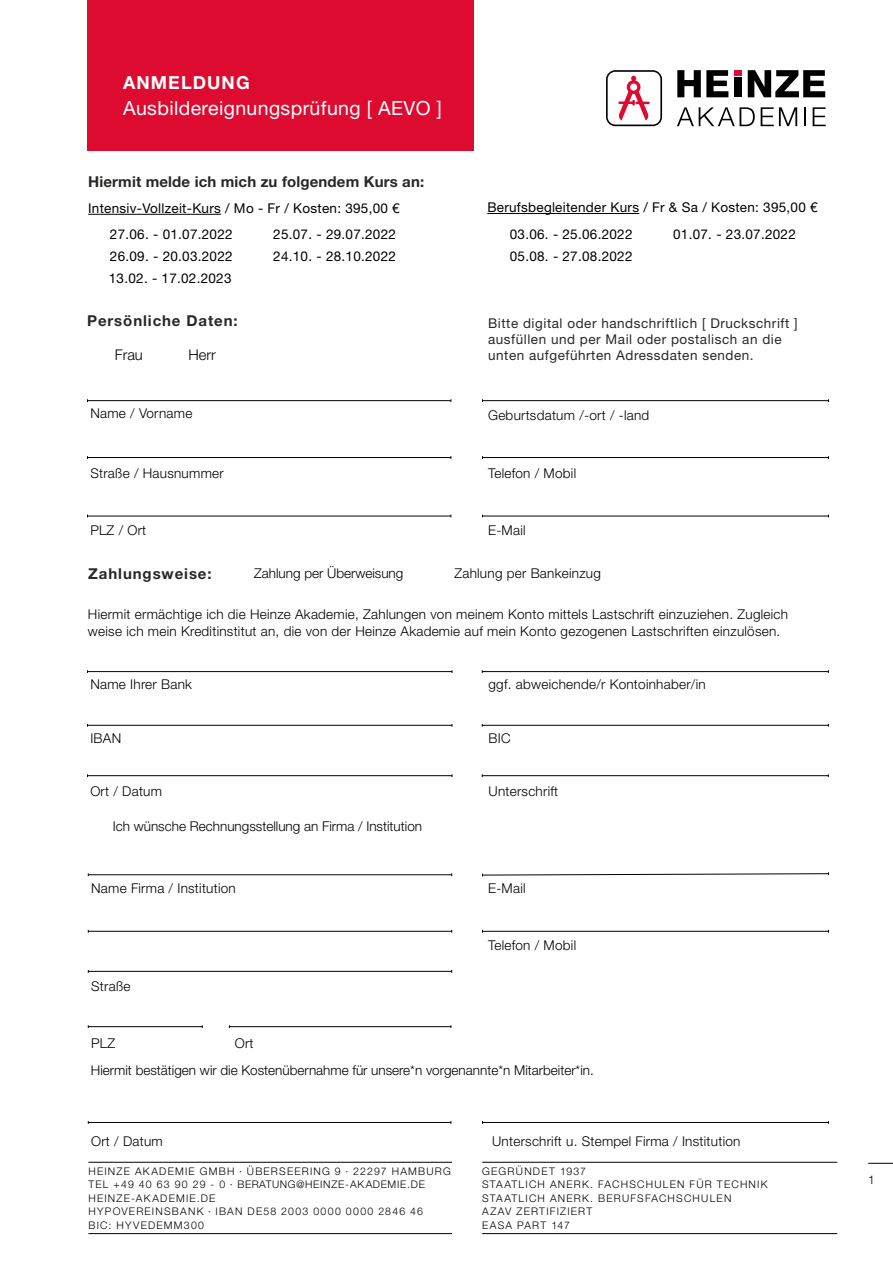
<style>
.page{position:relative;width:893px;height:1263px;background:#fff}
.page>*{position:absolute;margin:0;border:0;box-sizing:border-box;transform-origin:0 0}
.t1{font:19.5px "Helvetica Neue LT Pro";letter-spacing:.02em;color:#fff}
.t2{font:700 18px "Helvetica Neue LT Pro";letter-spacing:.06em;color:#fff}
.t3{font:700 15px "Helvetica Neue LT Pro";letter-spacing:.01em;color:#282827}
.t4{font:700 15px "Helvetica Neue LT Pro";letter-spacing:.06em;color:#282827}
.t5{font:300 14.7px "Helvetica Neue LT Pro";color:#000}
.t6{font:300 13.5px/16.5px "Helvetica Neue LT Pro";letter-spacing:.02em;color:#000}
.t7{font:13.5px/26px "Helvetica Neue LT Pro";letter-spacing:.02em;color:#000}
.t8{font:300 13.5px "Helvetica Neue LT Pro";color:#000}
.t9{font:13.5px/16.2px "Helvetica Neue LT Pro";letter-spacing:.04em;color:#282827}
.t10{font:300 12px "Helvetica Neue LT Pro";color:#000}
.t11{font:300 10.5px/13.5px "Helvetica Neue LT Pro";letter-spacing:.115em;color:#000}
</style>
<div class="page">
<div style="left:87px;top:0;width:387px;height:151px;background:#dd0b2f"></div>
<hr style="left:482px;top:1162px;width:355px;height:1px;background:#000">
<hr style="left:482px;top:1233px;width:355px;height:1px;background:#000">
<hr style="left:88px;top:1162px;width:364px;height:1px;background:#000">
<hr style="left:88px;top:1233px;width:364px;height:1px;background:#000">
<svg style="left:868px;top:1163px;width:25px;height:1px"></svg>
<hr style="left:88px;top:214px;width:133px;height:1px;background:#000">
<hr style="left:88px;top:1122px;width:363px;height:1px;background:#000">
<hr style="left:482px;top:1122px;width:346px;height:1px;background:#000">
<hr style="left:482px;top:400px;width:346px;height:1px;background:#000">
<hr style="left:482px;top:457px;width:346px;height:1px;background:#000">
<hr style="left:482px;top:516px;width:346px;height:1px;background:#000">
<hr style="left:87px;top:400px;width:364px;height:1px;background:#000">
<hr style="left:87px;top:457px;width:364px;height:1px;background:#000">
<hr style="left:87px;top:516px;width:364px;height:1px;background:#000">
<hr style="left:88px;top:931px;width:364px;height:1px;background:#000">
<hr style="left:482px;top:931px;width:346px;height:1px;background:#000">
<hr style="left:88px;top:874px;width:364px;height:1px;background:#000">
<svg style="left:482px;top:872px;width:347px;height:4px"></svg>
<hr style="left:88px;top:971px;width:364px;height:1px;background:#000">
<hr style="left:88px;top:1026px;width:114px;height:1px;background:#000">
<hr style="left:229px;top:1026px;width:222px;height:1px;background:#000">
<hr style="left:482px;top:671px;width:346px;height:1px;background:#000">
<hr style="left:482px;top:725px;width:346px;height:1px;background:#000">
<hr style="left:482px;top:775px;width:346px;height:1px;background:#000">
<hr style="left:87px;top:671px;width:365px;height:1px;background:#000">
<hr style="left:87px;top:725px;width:365px;height:1px;background:#000">
<hr style="left:87px;top:775px;width:365px;height:1px;background:#000">
<svg style="left:677px;top:107px;width:78px;height:19px"></svg>
<svg style="left:761px;top:107px;width:36px;height:19px"></svg>
<svg style="left:804px;top:107px;width:2px;height:19px"></svg>
<svg style="left:813px;top:107px;width:13px;height:19px"></svg>
<svg style="left:677px;top:70px;width:51px;height:27px"></svg>
<div style="left:735px;top:78px;width:7px;height:19px;background:#000"></div>
<svg style="left:748px;top:70px;width:77px;height:27px"></svg>
<div style="left:734px;top:70px;width:8px;height:6px;background:#dd0b2f"></div>
<svg style="left:606px;top:70px;width:56px;height:56px"></svg>
<hr style="left:487px;top:213px;width:152px;height:1px;background:#000">
<h2 class="t2" style="left:123px;top:72px;width:128px">ANMELDUNG</h2>
<h1 class="t1" style="left:123px;top:96px;width:320px">Ausbildereignungsprüfung [ AEVO ]</h1>
<p class="t3" style="left:88px;top:173px;width:338px">Hiermit melde ich mich zu folgendem Kurs an:</p>
<p class="t7" style="left:110px;top:195px;width:291px;text-indent:-22px">Intensiv-Vollzeit-Kurs / Mo - Fr / Kosten: 395,00 €<br>27.06. - 01.07.2022</p>
<p class="t7" style="left:487px;top:194px;width:332px">Berufsbegleitender Kurs / Fr &amp; Sa / Kosten: 395,00 €</p>
<p class="t7" style="left:273px;top:221px;width:124px">25.07. - 29.07.2022</p>
<p class="t7" style="left:673px;top:221px;width:124px">01.07. - 23.07.2022</p>
<p class="t7" style="left:273px;top:243px;width:124px">24.10. - 28.10.2022</p>
<p class="t7" style="left:510px;top:221px;width:124px">03.06. - 25.06.2022</p>
<p class="t7" style="left:110px;top:243px;width:124px">26.09. - 20.03.2022</p>
<p class="t7" style="left:510px;top:243px;width:124px">05.08. - 27.08.2022</p>
<p class="t7" style="left:109px;top:265px;width:124px">13.02. - 17.02.2023</p>
<p class="t4" style="left:87px;top:312px;width:152px">Persönliche Daten:</p>
<p class="t5" style="left:115px;top:346px;width:30px">Frau</p>
<p class="t5" style="left:189px;top:346px;width:29px">Herr</p>
<p class="t9" style="left:488px;top:314px;width:311px">Bitte digital oder handschriftlich [ Druckschrift ] ausfüllen und per Mail oder postalisch an die unten aufgeführten Adressdaten senden.</p>
<p class="t6" style="left:90px;top:405px;width:104px">Name / Vorname</p>
<p class="t6" style="left:488px;top:407px;width:163px">Geburtsdatum /-ort / -land</p>
<p class="t6" style="left:90px;top:464px;width:135px">Straße / Hausnummer</p>
<p class="t6" style="left:488px;top:464px;width:90px">Telefon / Mobil</p>
<p class="t6" style="left:90px;top:522px;width:57px">PLZ / Ort</p>
<p class="t6" style="left:488px;top:522px;width:39px">E-Mail</p>
<p class="t8" style="left:254px;top:565px;width:151px">Zahlung per Überweisung</p>
<p class="t6" style="left:454px;top:565px;width:148px">Zahlung per Bankeinzug</p>
<p class="t6" style="left:88px;top:606px;width:702px">Hiermit ermächtige ich die Heinze Akademie, Zahlungen von meinem Konto mittels Lastschrift einzuziehen. Zugleich weise ich mein Kreditinstitut an, die von der Heinze Akademie auf mein Konto gezogenen Lastschriften einzulösen.</p>
<p class="t4" style="left:88px;top:564px;width:125px">Zahlungsweise:</p>
<p class="t6" style="left:90px;top:676px;width:103px">Name Ihrer Bank</p>
<p class="t6" style="left:488px;top:676px;width:219px">ggf. abweichende/r Kontoinhaber/in</p>
<p class="t6" style="left:90px;top:730px;width:32px">IBAN</p>
<p class="t6" style="left:90px;top:782px;width:73px">Ort / Datum</p>
<p class="t8" style="left:113px;top:818px;width:311px">Ich wünsche Rechnungsstellung an Firma / Institution</p>
<p class="t6" style="left:488px;top:730px;width:24px">BIC</p>
<p class="t6" style="left:488px;top:782px;width:71px">Unterschrift</p>
<p class="t6" style="left:91px;top:880px;width:146px">Name Firma / Institution</p>
<p class="t6" style="left:488px;top:880px;width:39px">E-Mail</p>
<p class="t6" style="left:91px;top:977px;width:41px">Straße</p>
<p class="t6" style="left:91px;top:1034px;width:26px">PLZ</p>
<p class="t6" style="left:235px;top:1034px;width:20px">Ort</p>
<p class="t6" style="left:488px;top:937px;width:90px">Telefon / Mobil</p>
<p class="t8" style="left:91px;top:1062px;width:504px">Hiermit bestätigen wir die Kostenübernahme für unsere*n vorgenannte*n Mitarbeiter*in.</p>
<p class="t6" style="left:91px;top:1132px;width:73px">Ort / Datum</p>
<p class="t6" style="left:492px;top:1132px;width:250px">Unterschrift u. Stempel Firma / Institution</p>
<p class="t11" style="left:88px;top:1164px;width:364px">HEINZE AKADEMIE GMBH · ÜBERSEERING 9 · 22297 HAMBURG TEL +49 40 63 90 29 - 0 · BERATUNG@HEINZE-AKADEMIE.DE HEINZE-AKADEMIE.DE<br>HYPOVEREINSBANK · IBAN DE58 2003 0000 0000 2846 46<br>BIC: HYVEDEMM300</p>
<p class="t11" style="left:482px;top:1164px;width:287px">GEGRÜNDET 1937<br>STAATLICH ANERK. FACHSCHULEN FÜR TECHNIK<br>STAATLICH ANERK. BERUFSFACHSCHULEN<br>AZAV ZERTIFIZIERT<br>EASA PART 147</p>
<p class="t10" style="left:868px;top:1172px;width:8px">1</p>
</div>
